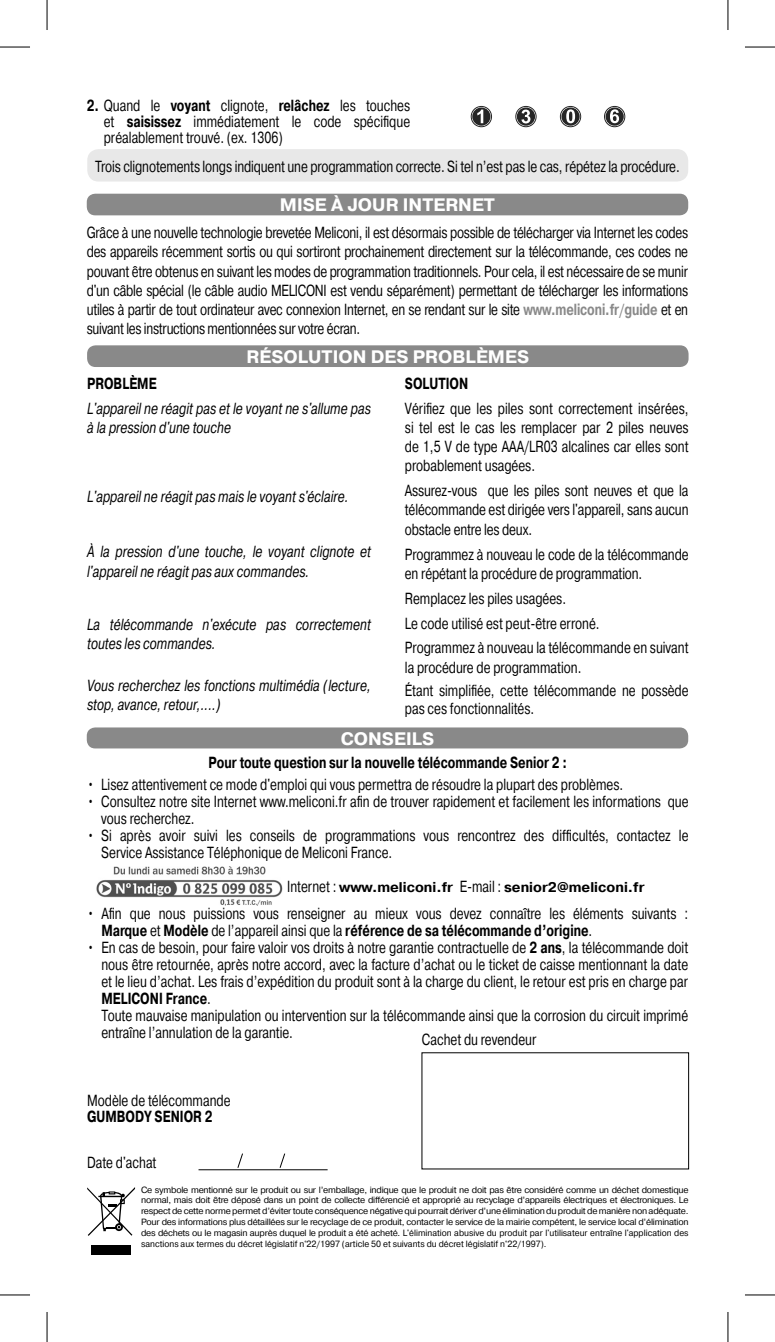
<style>
.page{position:relative;width:775px;height:1342px;background:#fff}
.page>*{position:absolute;margin:0;border:0;box-sizing:border-box;transform-origin:0 0}
.t1{font:700 18px "Pragmatica TT";color:#fff}
.t2{font:16px/19.2px "Pragmatica TT";color:#000;scale:.75 1}
.t3{font:italic 16px/19.2px "Pragmatica TT";color:#000;scale:.75 1}
.t4{font:700 16px "Pragmatica TT";color:#000;scale:.75 1}
.t5{font:700 14px "Pragmatica TT";color:#000}
.t6{font:9px/10.8px "Pragmatica TT";color:#000;text-align:justify}
.s1{font-weight:700}
.s2{font-weight:700;color:#898989}
.s3{font-weight:400;font-size:16px}
</style>
<div class="page">
<div style="left:91px;top:1245px;width:40px;height:10px;background:#000"></div>
<svg style="left:87px;top:1187px;width:48px;height:48px"></svg>
<hr style="left:198px;top:1169px;width:129px;height:1px;background:#000">
<svg style="left:237px;top:1153px;width:6px;height:15px"></svg>
<svg style="left:279px;top:1153px;width:6px;height:15px"></svg>
<div style="left:87px;top:345px;width:601px;height:22px;background:#898989;border-radius:9px"></div>
<img style="left:96px;top:866px;width:187px;height:39px">
<div style="left:87px;top:727px;width:601px;height:21px;background:#898989;border-radius:9px"></div>
<div style="left:87px;top:194px;width:601px;height:21px;background:#898989;border-radius:9px"></div>
<div style="left:87px;top:149px;width:601px;height:32px;background:#e8e8e8;border-radius:11px"></div>
<svg style="left:516px;top:107px;width:19px;height:19px"></svg>
<div style="left:515px;top:106px;width:21px;height:21px;border:1px solid #252525;border-radius:50%"></div>
<svg style="left:472px;top:107px;width:18px;height:19px"></svg>
<div style="left:471px;top:106px;width:20px;height:21px;border:1px solid #252525;border-radius:50%"></div>
<svg style="left:561px;top:107px;width:18px;height:19px"></svg>
<div style="left:560px;top:106px;width:20px;height:21px;border:1px solid #252525;border-radius:50%"></div>
<svg style="left:605px;top:107px;width:18px;height:19px"></svg>
<div style="left:604px;top:106px;width:20px;height:21px;border:1px solid #252525;border-radius:50%"></div>
<svg style="left:477px;top:109px;width:142px;height:14px"></svg>
<hr style="left:0;top:47px;width:30px;height:1px;background:#000">
<hr style="left:744px;top:47px;width:30px;height:1px;background:#000">
<hr style="left:0;top:1294px;width:30px;height:1px;background:#000">
<hr style="left:744px;top:1294px;width:30px;height:1px;background:#000">
<hr style="left:47px;top:0;width:1px;height:30px;background:#000">
<hr style="left:47px;top:1311px;width:1px;height:30px;background:#000">
<hr style="left:727px;top:0;width:1px;height:30px;background:#000">
<hr style="left:727px;top:1311px;width:1px;height:30px;background:#000">
<p class="t2" style="left:104px;top:98px;width:410px;line-height:16px;text-align:justify;text-indent:-17px"><span class="s1">2.</span> Quand le <span class="s1">voyant</span> clignote, <span class="s1">relâchez</span> les touches et <span class="s1">saisissez</span> immédiatement le code spécifique préalablement trouvé. (ex. 1306)</p>
<p class="t2" style="left:95px;top:157px;width:780px">Trois clignotements longs indiquent une programmation correcte. Si tel n’est pas le cas, répétez la procédure.</p>
<p class="t1" style="left:280px;top:194px;width:216px">MISE À JOUR INTERNET</p>
<p class="t2" style="left:87px;top:223px;width:803px;text-align:justify">Grâce à une nouvelle technologie brevetée Meliconi, il est désormais possible de télécharger via Internet les codes des appareils récemment sortis ou qui sortiront prochainement directement sur la télécommande, ces codes ne pouvant être obtenus en suivant les modes de programmation traditionnels. Pour cela, il est nécessaire de se munir d'un câble spécial (le câble audio MELICONI est vendu séparément) permettant de télécharger les informations utiles à partir de tout ordinateur avec connexion Internet, en se rendant sur le site <span class="s2">www.meliconi.fr/guide</span> et en suivant les instructions mentionnées sur votre écran.</p>
<p class="t1" style="left:246px;top:346px;width:284px">RÉSOLUTION DES PROBLÈMES</p>
<p class="t4" style="left:87px;top:374px;width:94px">PROBLÈME</p>
<p class="t3" style="left:87px;top:399px;width:379px">L'appareil ne réagit pas et le voyant ne s'allume pas à la pression d'une touche</p>
<p class="t3" style="left:87px;top:487px;width:350px">L'appareil ne réagit pas mais le voyant s'éclaire.</p>
<p class="t3" style="left:87px;top:542px;width:379px">À la pression d'une touche, le voyant clignote et l'appareil ne réagit pas aux commandes.</p>
<p class="t3" style="left:87px;top:615px;width:379px">La télécommande n'exécute pas correctement toutes les commandes.</p>
<p class="t3" style="left:87px;top:676px;width:379px">Vous recherchez les fonctions multimédia (lecture, stop, avance, retour,....)</p>
<p class="t4" style="left:405px;top:374px;width:86px">SOLUTION</p>
<p class="t2" style="left:405px;top:399px;width:379px;text-align:justify">Vérifiez que les piles sont correctement insérées, si tel est le cas les remplacer par 2 piles neuves de 1,5 V de type AAA/LR03 alcalines car elles sont probablement usagées.</p>
<p class="t2" style="left:405px;top:481px;width:379px;text-align:justify">Assurez-vous que les piles sont neuves et que la télécommande est dirigée vers l'appareil, sans aucun obstacle entre les deux.</p>
<p class="t2" style="left:405px;top:545px;width:379px">Programmez à nouveau le code de la télécommande en répétant la procédure de programmation.</p>
<p class="t2" style="left:405px;top:586px;width:379px;line-height:24.8px">Remplacez les piles usagées.<br>Le code utilisé est peut-être erroné.<br>Programmez à nouveau la télécommande en suivant</p>
<p class="t2" style="left:405px;top:655px;width:379px;line-height:23.6px">la procédure de programmation.<br>Étant simplifiée, cette télécommande ne possède</p>
<p class="t2" style="left:405px;top:699px;width:174px">pas ces fonctionnalités.</p>
<p class="t1" style="left:340px;top:728px;width:95px">CONSEILS</p>
<p class="t4" style="left:208px;top:752px;width:479px">Pour toute question sur la nouvelle télécommande Senior 2 :</p>
<p class="t2" style="left:87px;top:775px;width:716px">• Lisez attentivement ce mode d'emploi qui vous permettra de résoudre la plupart des problèmes.</p>
<p class="t2" style="left:101px;top:793px;width:784px;line-height:17px;text-indent:-14px">• Consultez notre site Internet www.meliconi.fr afin de trouver rapidement et facilement les informations que vous recherchez.</p>
<p class="t2" style="left:101px;top:827px;width:784px;line-height:17px;text-indent:-14px">• Si après avoir suivi les conseils de programmations vous rencontrez des difficultés, contactez le<br>Service Assistance Téléphonique de Meliconi France.</p>
<p class="t5" style="left:287px;top:879px;width:359px"><span class="s3">Internet :</span> www.meliconi.fr <span class="s3">E-mail :</span> senior2@meliconi.fr</p>
<p class="t2" style="left:101px;top:905px;width:783px;line-height:17px;text-indent:-14px">• Afin que nous puissions vous renseigner au mieux vous devez connaître les éléments suivants :<br><span class="s1">Marque</span> et <span class="s1">Modèle</span> de l’appareil ainsi que la <span class="s1">référence de sa télécommande d’origine</span>.</p>
<p class="t2" style="left:101px;top:939px;width:783px;line-height:17px;text-indent:-14px">• En cas de besoin, pour faire valoir vos droits à notre garantie contractuelle de <span class="s1">2 ans</span>, la télécommande doit nous être retournée, après notre accord, avec la facture d’achat ou le ticket de caisse mentionnant la date et le lieu d’achat. Les frais d’expédition du produit sont à la charge du client, le retour est pris en charge par <span class="s1">MELICONI France</span>.<br>Toute mauvaise manipulation ou intervention sur la télécommande ainsi que la corrosion du circuit imprimé entraîne l’annulation de la garantie.</p>
<p class="t2" style="left:422px;top:1030px;width:154px">Cachet du revendeur</p>
<p class="t2" style="left:87px;top:1091px;width:193px">Modèle de télécommande</p>
<p class="t4" style="left:87px;top:1107px;width:169px">GUMBODY SENIOR 2</p>
<p class="t2" style="left:87px;top:1152px;width:94px">Date d'achat</p>
<p class="t6" style="left:141px;top:1184px;width:549px">Ce symbole mentionné sur le produit ou sur l’emballage, indique que le produit ne doit pas être considéré comme un déchet domestique normal, mais doit être déposé dans un point de collecte différencié et approprié au recyclage d’appareils électriques et électroniques. Le respect de cette norme permet d’éviter toute conséquence négative qui pourrait dériver d’une élimination du produit de manière non adéquate.<br>Pour des informations plus détaillées sur le recyclage de ce produit, contacter le service de la mairie compétent, le service local d’élimination des déchets ou le magasin auprès duquel le produit a été acheté. L'élimination abusive du produit par l'utilisateur entraîne l'application des sanctions aux termes du décret législatif n°22/1997 (article 50 et suivants du décret législatif n°22/1997).</p>
</div>
